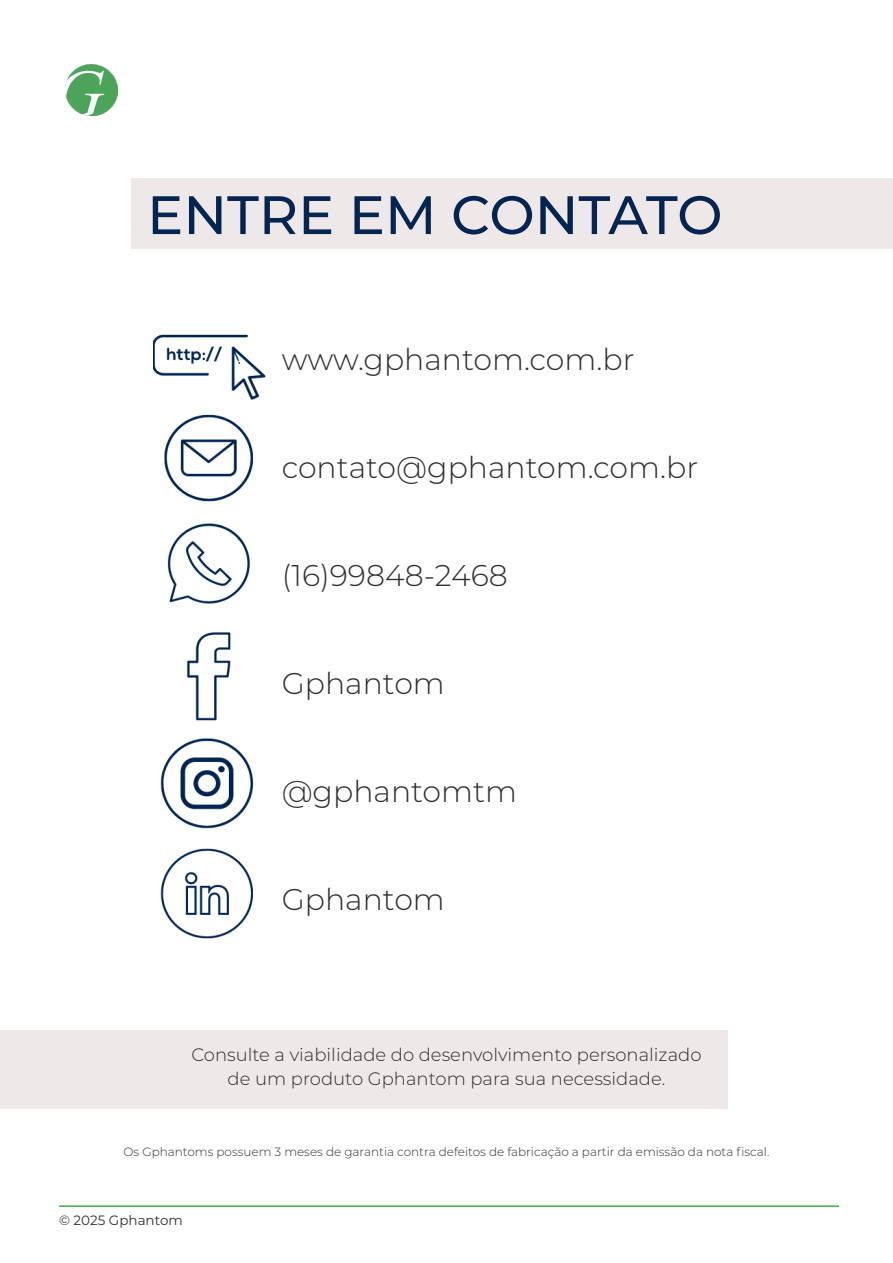
<style>
.page{position:relative;width:893px;height:1263px;background:#fff}
.page>*{position:absolute;margin:0;border:0;box-sizing:border-box;transform-origin:0 0}
.t1{font:500 54px "Montserrat";color:#042552}
.t2{font:300 30px "Montserrat";color:#2c2e31}
.t3{font:300 18px "Montserrat";color:#2c2e31}
.t4{font:13.5px "Montserrat";color:#342f36}
.t5{font:300 12px "Montserrat";color:#2c2e31}
</style>
<div class="page">
<div style="left:132px;top:178px;width:761px;height:71px;background:#eee9e8"></div>
<div style="left:0;top:1031px;width:727px;height:78px;background:#eee9e8"></div>
<img style="left:153px;top:334px;width:113px;height:605px">
<hr style="left:59px;top:1205px;width:780px;height:2px;background:#40ae49">
<img style="left:66px;top:65px;width:52px;height:50px">
<p class="t1" style="left:147px;top:177px;width:577px">ENTRE EM CONTATO</p>
<p class="t2" style="left:282px;top:339px;width:354px">www.gphantom.com.br</p>
<p class="t2" style="left:282px;top:447px;width:418px">contato@gphantom.com.br</p>
<p class="t2" style="left:282px;top:555px;width:228px">(16)99848-2468</p>
<p class="t2" style="left:282px;top:663px;width:165px">Gphantom</p>
<p class="t2" style="left:282px;top:771px;width:237px">@gphantomtm</p>
<p class="t2" style="left:282px;top:879px;width:165px">Gphantom</p>
<p class="t3" style="left:191px;top:1042px;width:511px">Consulte a viabilidade do desenvolvimento personalizado</p>
<p class="t3" style="left:228px;top:1066px;width:439px">de um produto Gphantom para sua necessidade.</p>
<p class="t5" style="left:124px;top:1144px;width:647px">Os Gphantoms possuem 3 meses de garantia contra defeitos de fabricação a partir da emissão da nota fiscal.</p>
<p class="t4" style="left:59px;top:1211px;width:125px">© 2025 Gphantom</p>
</div>
